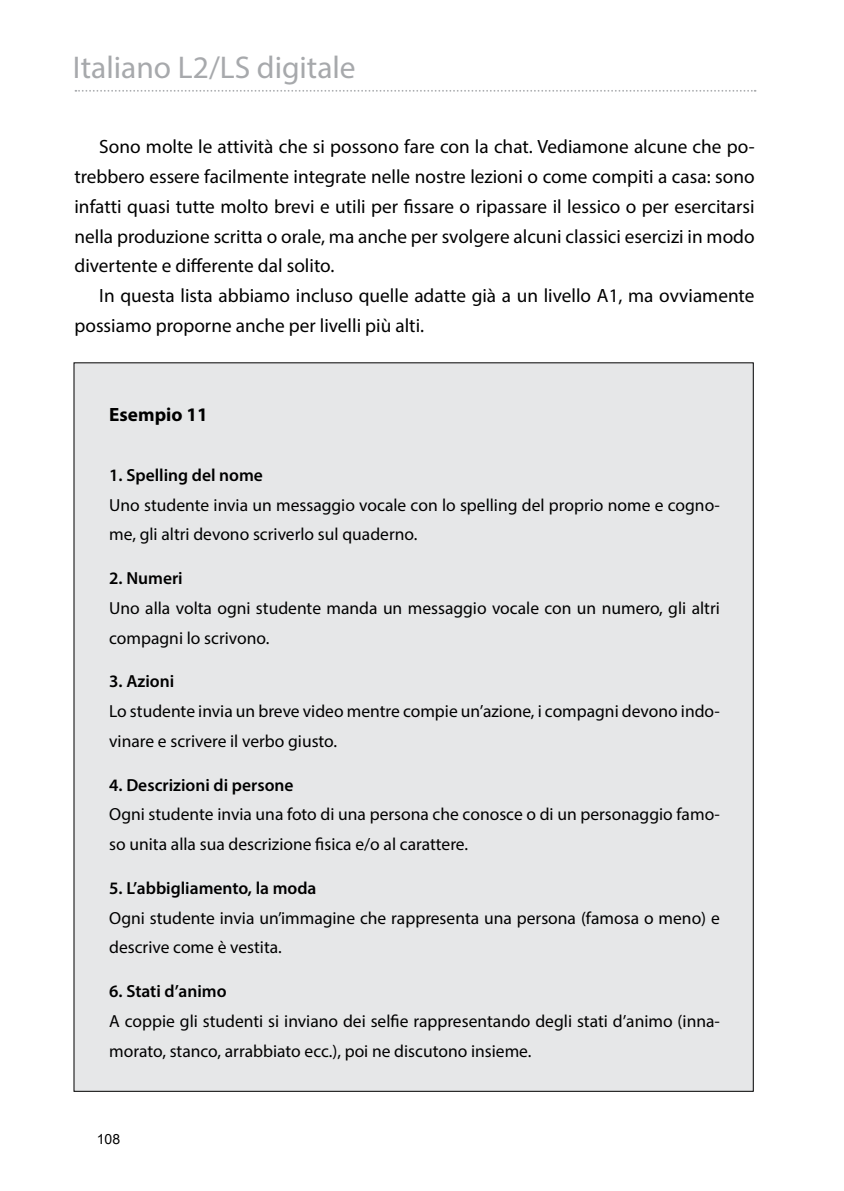
<style>
.page{position:relative;width:844px;height:1191px;background:#fff}
.page>*{position:absolute;margin:0;border:0;box-sizing:border-box;transform-origin:0 0}
.t1{font:31.5px "Myriad Pro";color:#a7a9ac}
.t2{font:19.25px "Myriad Pro";color:#000}
.t3{font:700 19.25px "Myriad Pro";color:#000}
.t4{font:17.5px/29.8px "Myriad Pro";color:#000}
.t5{font:14px "Arial";color:#000}
.s1{font-weight:600}
</style>
<div class="page">
<div style="left:74px;top:363px;width:679px;height:728px;background:#e6e7e8"></div>
<svg style="left:75px;top:90px;width:680px;height:2px"></svg>
<p class="t1" style="left:73px;top:48px;width:284px">Italiano L2/LS digitale</p>
<p class="t2" style="left:99px;top:135px;width:656px">Sono molte le attività che si possono fare con la chat. Vediamone alcune che po-</p>
<p class="t2" style="left:74px;top:165px;width:681px">trebbero essere facilmente integrate nelle nostre lezioni o come compiti a casa: sono</p>
<p class="t2" style="left:74px;top:194px;width:681px">infatti quasi tutte molto brevi e utili per fissare o ripassare il lessico o per esercitarsi</p>
<p class="t2" style="left:74px;top:224px;width:681px">nella produzione scritta o orale, ma anche per svolgere alcuni classici esercizi in modo</p>
<p class="t2" style="left:74px;top:254px;width:261px">divertente e differente dal solito.</p>
<p class="t2" style="left:99px;top:284px;width:656px">In questa lista abbiamo incluso quelle adatte già a un livello A1, ma ovviamente</p>
<p class="t2" style="left:74px;top:313px;width:351px">possiamo proporne anche per livelli più alti.</p>
<p class="t3" style="left:109px;top:402px;width:100px">Esempio 11</p>
<p class="t4" style="left:109px;top:460px;width:612px"><span class="s1">1. Spelling del nome<br></span>Uno studente invia un messaggio vocale con lo spelling del proprio nome e cogno&shy;me, gli altri devono scriverlo sul quaderno.</p>
<p class="t4" style="left:109px;top:563px;width:612px"><span class="s1">2. Numeri<br></span>Uno alla volta ogni studente manda un messaggio vocale con un numero, gli altri compagni lo scrivono.</p>
<p class="t4" style="left:109px;top:666px;width:612px"><span class="s1">3. Azioni<br></span>Lo studente invia un breve video mentre compie un’azione, i compagni devono indo&shy;vinare e scrivere il verbo giusto.</p>
<p class="t4" style="left:109px;top:769px;width:612px"><span class="s1">4. Descrizioni di persone<br></span>Ogni studente invia una foto di una persona che conosce o di un personaggio famo&shy;so unita alla sua descrizione fisica e/o al carattere.</p>
<p class="t4" style="left:109px;top:873px;width:612px"><span class="s1">5. L’abbigliamento, la moda<br></span>Ogni studente invia un’immagine che rappresenta una persona (famosa o meno) e descrive come è vestita.</p>
<p class="t4" style="left:109px;top:976px;width:612px"><span class="s1">6. Stati d’animo<br></span>A coppie gli studenti si inviano dei selfie rappresentando degli stati d’animo (inna&shy;morato, stanco, arrabbiato ecc.), poi ne discutono insieme.</p>
<p class="t5" style="left:97px;top:1129px;width:25px">108</p>
</div>
